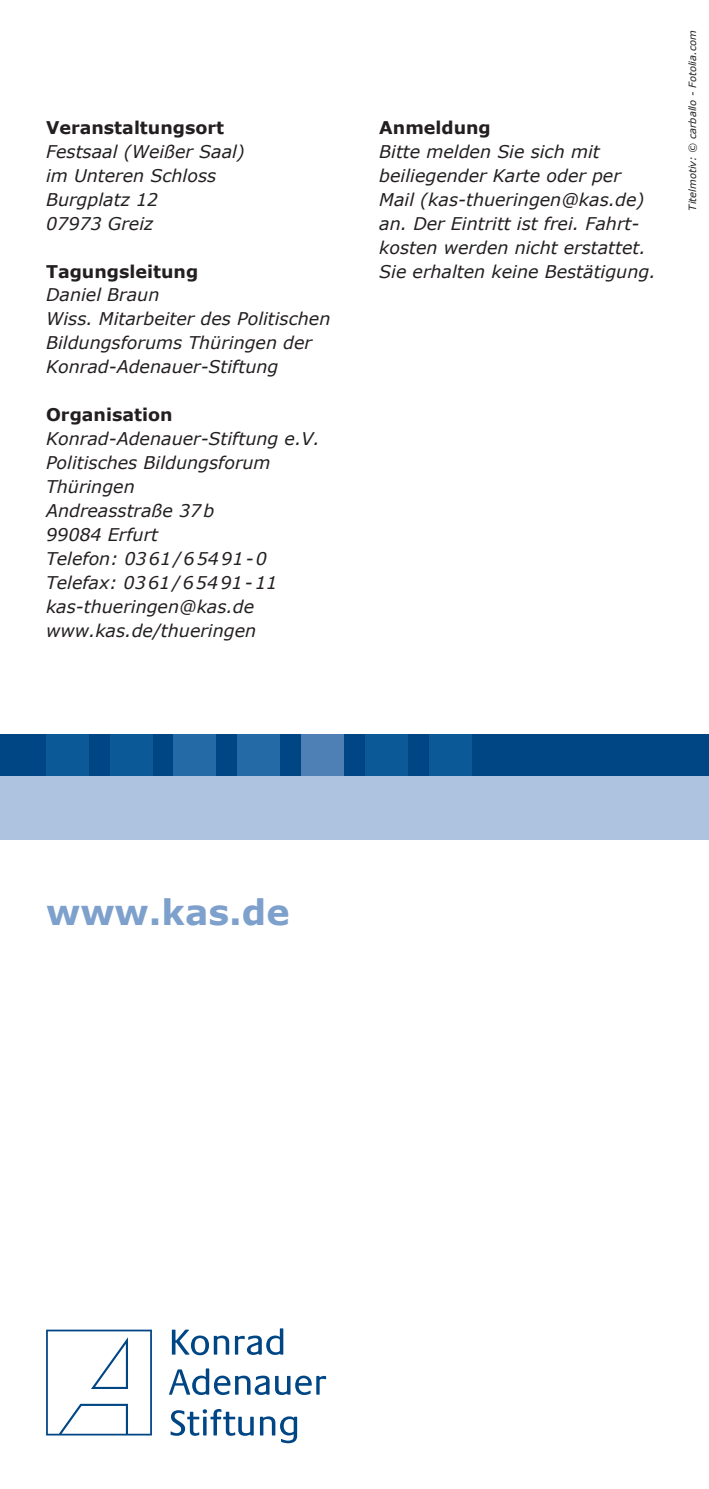
<style>
.page{position:relative;width:709px;height:1489px;background:#fff}
.page>*{position:absolute;margin:0;border:0;box-sizing:border-box;transform-origin:0 0}
.t1{font:700 35px "Verdana";color:#7da0cc}
.t2{font:italic 17.5px/24px "Verdana";color:#231f20}
.t3{font:700 17.5px "Verdana";color:#231f20}
.t4{font:italic 10px "Verdana";color:#231f20}
</style>
<div class="page">
<svg style="left:46px;top:1329px;width:106px;height:106px"></svg>
<svg style="left:172px;top:1329px;width:57px;height:26px"></svg>
<svg style="left:235px;top:1328px;width:48px;height:26px"></svg>
<svg style="left:169px;top:1368px;width:100px;height:26px"></svg>
<svg style="left:275px;top:1375px;width:51px;height:19px"></svg>
<svg style="left:171px;top:1409px;width:83px;height:26px"></svg>
<svg style="left:260px;top:1416px;width:37px;height:26px"></svg>
<div style="left:0;top:733px;width:709px;height:43px;background:#004684"></div>
<div style="left:237px;top:733px;width:43px;height:43px;background:#246aa7"></div>
<div style="left:301px;top:733px;width:43px;height:43px;background:#4e80b6"></div>
<div style="left:365px;top:733px;width:42px;height:43px;background:#0b5997"></div>
<div style="left:429px;top:733px;width:42px;height:43px;background:#0b5997"></div>
<div style="left:110px;top:733px;width:42px;height:43px;background:#0b5997"></div>
<div style="left:46px;top:733px;width:43px;height:43px;background:#0b5997"></div>
<div style="left:174px;top:733px;width:42px;height:43px;background:#246aa7"></div>
<div style="left:0;top:776px;width:709px;height:64px;background:#aec3e0"></div>
<p class="t3" style="left:46px;top:116px;width:180px">Veranstaltungsort</p>
<p class="t2" style="left:46px;top:139px;width:200px">Festsaal (Weißer Saal) im Unteren Schloss<br>Burgplatz 12<br>07973 Greiz</p>
<p class="t3" style="left:46px;top:260px;width:154px">Tagungsleitung</p>
<p class="t2" style="left:46px;top:282px;width:286px">Daniel Braun<br>Wiss. Mitarbeiter des Politischen<br>Bildungsforums Thüringen der<br>Konrad-Adenauer-Stiftung</p>
<p class="t3" style="left:46px;top:403px;width:128px">Organisation</p>
<p class="t2" style="left:46px;top:426px;width:275px">Konrad-Adenauer-Stiftung e.V.<br>Politisches Bildungsforum<br>Thüringen<br>Andreasstraße 37b<br>99084 Erfurt<br>Telefon: 0361/65491-0<br>Telefax: 0361/65491-11 kas-thueringen@kas.de www.kas.de/thueringen</p>
<p class="t3" style="left:379px;top:116px;width:113px">Anmeldung</p>
<p class="t2" style="left:379px;top:139px;width:278px">Bitte melden Sie sich mit beiliegender Karte oder per<br>Mail (kas-thueringen@kas.de) an. Der Eintritt ist frei. Fahrt&shy;kosten werden nicht erstattet.<br>Sie erhalten keine Bestätigung.</p>
<p class="t4" style="left:686px;top:210px;width:182px;rotate:-90deg">Titelmotiv: © carballo - Fotolia.com</p>
<h1 class="t1" style="left:46px;top:890px;width:245px">www.kas.de</h1>
</div>
